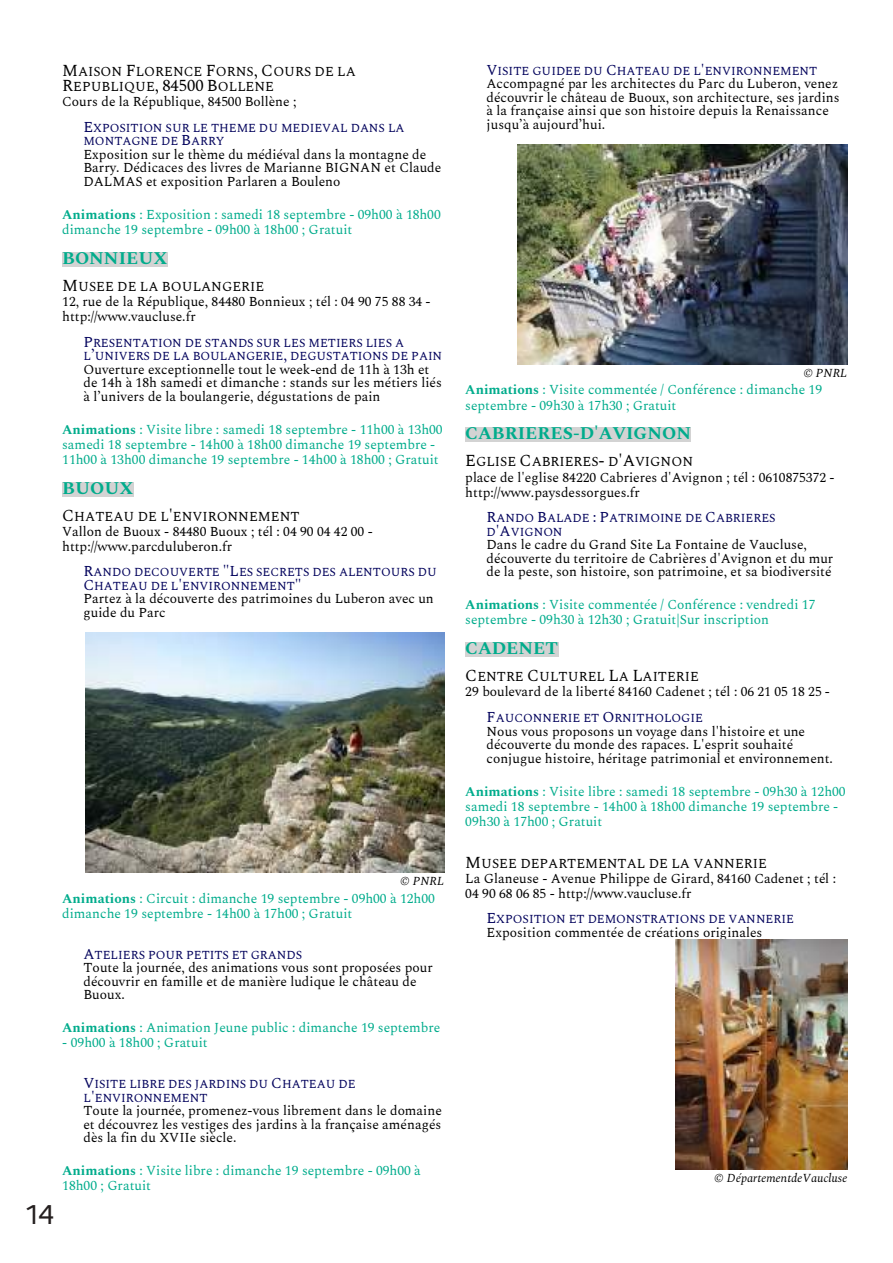
<style>
.page{position:relative;width:893px;height:1263px;background:#fff}
.page>*{position:absolute;margin:0;border:0;box-sizing:border-box;transform-origin:0 0}
.t1{font:27px "Marianne";color:#241f1f}
.t2{font:700 18px "Spectral";color:#00ac8c}
.t3{font:13.5px/13.5px "Spectral";color:#000}
.t4{font:13.5px/15px "Spectral";color:#00ac8c}
.t5{font:12px/13.5px "Spectral";color:#00005b}
.t6{font:italic 12px "Spectral";color:#000}
.s1{font-size:16.5px}
.s2{font-size:15px}
.s3{font-weight:700}
</style>
<div class="page">
<div style="left:62px;top:252px;width:105px;height:15px;background:#d3d3d3"></div>
<div style="left:62px;top:482px;width:71px;height:14px;background:#d3d3d3"></div>
<img style="left:85px;top:633px;width:359px;height:240px">
<img style="left:518px;top:145px;width:329px;height:219px">
<div style="left:465px;top:427px;width:226px;height:15px;background:#d3d3d3"></div>
<div style="left:465px;top:642px;width:93px;height:15px;background:#d3d3d3"></div>
<img style="left:675px;top:940px;width:172px;height:229px">
<p class="t3" style="left:62px;top:63px;width:295px;line-height:15px"><span class="s1">M</span>AISON <span class="s1">F</span>LORENCE <span class="s1">F</span>ORNS<span class="s1">, C</span>OURS DE LA<br><span class="s1">R</span>EPUBLIQUE<span class="s1">, 84500 B</span>OLLENE<br>Cours de la République, 84500 Bollène ;</p>
<p class="t5" style="left:83px;top:120px;width:323px"><span class="s2">E</span>XPOSITION SUR LE THEME DU MEDIEVAL DANS LA<br>MONTAGNE DE <span class="s2">B</span>ARRY</p>
<p class="t3" style="left:83px;top:147px;width:359px">Exposition sur le thème du médiéval dans la montagne de<br>Barry. Dédicaces des livres de Marianne BIGNAN et Claude<br>DALMAS et exposition Parlaren a Bouleno</p>
<p class="t4" style="left:62px;top:206px;width:380px"><span class="s3">Animations</span> : Exposition : samedi 18 septembre - 09h00 à 18h00 dimanche 19 septembre - 09h00 à 18h00 ; Gratuit</p>
<h2 class="t2" style="left:62px;top:245px;width:107px">BONNIEUX</h2>
<p class="t3" style="left:62px;top:278px;width:370px;line-height:15px"><span class="s1">M</span>USEE DE LA BOULANGERIE<br>12, rue de la République, 84480 Bonnieux ; tél : 04 90 75 88 34 - http://www.vaucluse.fr</p>
<p class="t5" style="left:83px;top:335px;width:360px"><span class="s2">P</span>RESENTATION DE STANDS SUR LES METIERS LIES A<br>L<span class="s2">’</span>UNIVERS DE LA BOULANGERIE<span class="s2">,</span> DEGUSTATIONS DE PAIN</p>
<p class="t3" style="left:83px;top:361px;width:360px">Ouverture exceptionnelle tout le week-end de 11h à 13h et de 14h à 18h samedi et dimanche : stands sur les métiers liés à l’univers de la boulangerie, dégustations de pain</p>
<p class="t4" style="left:62px;top:421px;width:382px"><span class="s3">Animations</span> : Visite libre : samedi 18 septembre - 11h00 à 13h00 samedi 18 septembre - 14h00 à 18h00 dimanche 19 septembre -<br>11h00 à 13h00 dimanche 19 septembre - 14h00 à 18h00 ; Gratuit</p>
<h2 class="t2" style="left:62px;top:475px;width:73px">BUOUX</h2>
<p class="t3" style="left:62px;top:508px;width:312px;line-height:15px"><span class="s1">C</span>HATEAU DE L<span class="s1">'</span>ENVIRONNEMENT<br>Vallon de Buoux - 84480 Buoux ; tél : 04 90 04 42 00 - http://www.parcduluberon.fr</p>
<p class="t5" style="left:83px;top:565px;width:355px"><span class="s2">R</span>ANDO DECOUVERTE <span class="s2">"L</span>ES SECRETS DES ALENTOURS DU<br><span class="s2">C</span>HATEAU DE L<span class="s2">'</span>ENVIRONNEMENT<span class="s2">"</span></p>
<p class="t3" style="left:83px;top:591px;width:352px">Partez à la découverte des patrimoines du Luberon avec un guide du Parc</p>
<h1 class="t1" style="left:26px;top:1194px;width:29px">14</h1>
<p class="t6" style="left:400px;top:873px;width:46px">© PNRL</p>
<p class="t4" style="left:62px;top:890px;width:374px"><span class="s3">Animations</span> : Circuit : dimanche 19 septembre - 09h00 à 12h00 dimanche 19 septembre - 14h00 à 17h00 ; Gratuit</p>
<p class="t5" style="left:83px;top:947px;width:220px"><span class="s2">A</span>TELIERS POUR PETITS ET GRANDS</p>
<p class="t3" style="left:83px;top:960px;width:351px">Toute la journée, des animations vous sont proposées pour découvrir en famille et de manière ludique le château de<br>Buoux.</p>
<p class="t4" style="left:62px;top:1019px;width:380px"><span class="s3">Animations</span> : Animation Jeune public : dimanche 19 septembre</p>
<p class="t4" style="left:62px;top:1034px;width:147px">- 09h00 à 18h00 ; Gratuit</p>
<p class="t5" style="left:83px;top:1076px;width:274px"><span class="s2">V</span>ISITE LIBRE DES JARDINS DU <span class="s2">C</span>HATEAU DE<br>L<span class="s2">'</span>ENVIRONNEMENT</p>
<p class="t3" style="left:83px;top:1103px;width:360px;text-align:justify">Toute la journée, promenez-vous librement dans le domaine et découvrez les vestiges des jardins à la française aménagés dès la fin du XVIIe siècle.</p>
<p class="t4" style="left:62px;top:1162px;width:360px"><span class="s3">Animations</span> : Visite libre : dimanche 19 septembre - 09h00 à<br>18h00 ; Gratuit</p>
<p class="t5" style="left:486px;top:63px;width:332px"><span class="s2">V</span>ISITE GUIDEE DU <span class="s2">C</span>HATEAU DE L<span class="s2">'</span>ENVIRONNEMENT</p>
<p class="t3" style="left:486px;top:76px;width:355px">Accompagné par les architectes du Parc du Luberon, venez découvrir le château de Buoux, son architecture, ses jardins à la française ainsi que son histoire depuis la Renaissance jusqu’à aujourd’hui.</p>
<p class="t6" style="left:803px;top:364px;width:46px">© PNRL</p>
<p class="t4" style="left:465px;top:381px;width:358px"><span class="s3">Animations</span> : Visite commentée / Conférence : dimanche 19 septembre - 09h30 à 17h30 ; Gratuit</p>
<h2 class="t2" style="left:465px;top:420px;width:227px">CABRIERES-D'AVIGNON</h2>
<p class="t3" style="left:465px;top:453px;width:371px;line-height:15px"><span class="s1">E</span>GLISE <span class="s1">C</span>ABRIERES<span class="s1">-</span> D<span class="s1">'A</span>VIGNON<br>place de l'eglise 84220 Cabrieres d'Avignon ; tél : 0610875372 - http://www.paysdessorgues.fr</p>
<p class="t5" style="left:486px;top:511px;width:291px"><span class="s2">R</span>ANDO <span class="s2">B</span>ALADE <span class="s2">: P</span>ATRIMOINE DE <span class="s2">C</span>ABRIERES<br>D<span class="s2">'A</span>VIGNON</p>
<p class="t3" style="left:486px;top:537px;width:348px">Dans le cadre du Grand Site La Fontaine de Vaucluse, découverte du territoire de Cabrières d'Avignon et du mur de la peste, son histoire, son patrimoine, et sa biodiversité</p>
<p class="t4" style="left:465px;top:596px;width:352px"><span class="s3">Animations</span> : Visite commentée / Conférence : vendredi 17 septembre - 09h30 à 12h30 ; Gratuit|Sur inscription</p>
<h2 class="t2" style="left:465px;top:635px;width:94px">CADENET</h2>
<p class="t3" style="left:465px;top:668px;width:366px;line-height:15.1px"><span class="s1">C</span>ENTRE <span class="s1">C</span>ULTUREL <span class="s1">L</span>A <span class="s1">L</span>AITERIE<br>29 boulevard de la liberté 84160 Cadenet ; tél : 06 21 05 18 25 -</p>
<p class="t5" style="left:486px;top:710px;width:218px"><span class="s2">F</span>AUCONNERIE ET <span class="s2">O</span>RNITHOLOGIE</p>
<p class="t3" style="left:486px;top:723px;width:348px">Nous vous proposons un voyage dans l'histoire et une découverte du monde des rapaces. L'esprit souhaité conjugue histoire, héritage patrimonial et environnement.</p>
<p class="t4" style="left:465px;top:783px;width:382px"><span class="s3">Animations</span> : Visite libre : samedi 18 septembre - 09h30 à 12h00 samedi 18 septembre - 14h00 à 18h00 dimanche 19 septembre -<br>09h30 à 17h00 ; Gratuit</p>
<p class="t3" style="left:465px;top:855px;width:372px;line-height:15px"><span class="s1">M</span>USEE DEPARTEMENTAL DE LA VANNERIE<br>La Glaneuse - Avenue Philippe de Girard, 84160 Cadenet ; tél :<br>04 90 68 06 85 - http://www.vaucluse.fr</p>
<p class="t5" style="left:486px;top:912px;width:309px"><span class="s2">E</span>XPOSITION ET DEMONSTRATIONS DE VANNERIE</p>
<p class="t3" style="left:486px;top:925px;width:277px">Exposition commentée de créations originales</p>
<p class="t6" style="left:714px;top:1169px;width:135px">© DépartementdeVaucluse</p>
</div>
